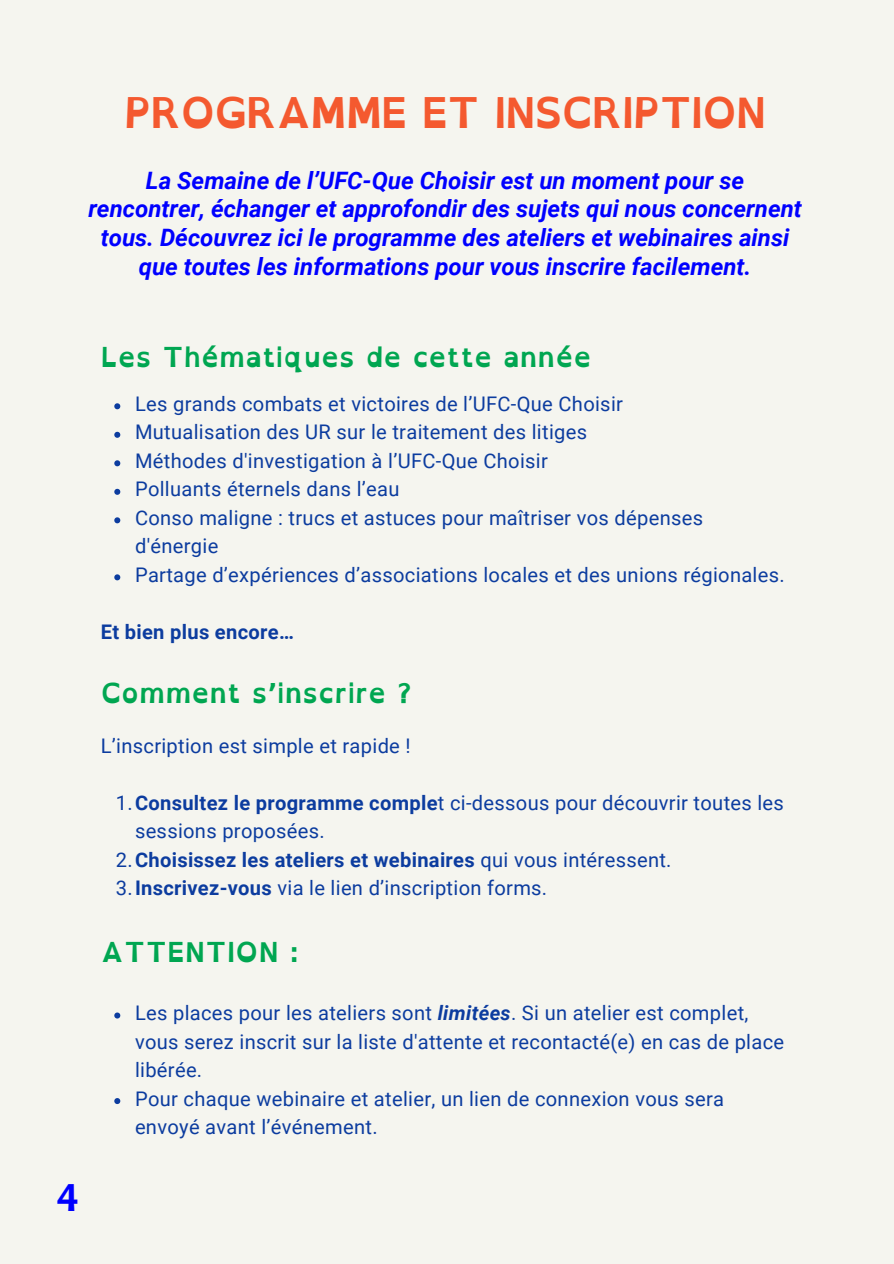
<style>
.page{position:relative;width:894px;height:1264px;background:#fff}
.page>*{position:absolute;margin:0;border:0;box-sizing:border-box;transform-origin:0 0}
.t1{font:700 42.45px "Open Dyslexic";letter-spacing:-.03em;color:#f4592f}
.t2{font:700 37.5px "Open Dyslexic";color:#00f}
.t3{font:700 27.6px "Open Dyslexic";color:#00a651}
.t4{font:italic 700 24px/28.7px "Roboto";color:#00f;text-align:center}
.t5{font:20.1px/28.5px "Roboto";letter-spacing:.015em;color:#0c3c9f}
.t6{font:700 20.1px "Roboto";letter-spacing:.015em;color:#0c3c9f}
.s1{font-weight:700}
.s2{font-weight:400}
.s3{font-weight:700;font-style:italic}
</style>
<div class="page">
<div style="left:0;top:0;width:893px;height:1263px;background:#f5f5ef"></div>
<svg style="left:114px;top:403px;width:6px;height:6px"></svg>
<svg style="left:114px;top:432px;width:6px;height:6px"></svg>
<svg style="left:114px;top:460px;width:6px;height:6px"></svg>
<svg style="left:114px;top:489px;width:6px;height:6px"></svg>
<svg style="left:114px;top:517px;width:6px;height:6px"></svg>
<svg style="left:114px;top:574px;width:6px;height:6px"></svg>
<svg style="left:114px;top:1012px;width:6px;height:6px"></svg>
<svg style="left:114px;top:1098px;width:6px;height:6px"></svg>
<h1 class="t1" style="left:124px;top:75px;width:643px">PROGRAMME ET INSCRIPTION</h1>
<h4 class="t4" style="left:88px;top:166px;width:714px">La Semaine de l’UFC-Que Choisir est un moment pour se rencontrer, échanger et approfondir des sujets qui nous concernent tous. Découvrez ici le programme des ateliers et webinaires ainsi que toutes les informations pour vous inscrire facilement.</h4>
<h3 class="t2" style="left:55px;top:1164px;width:27px">4</h3>
<h3 class="t3" style="left:101px;top:332px;width:492px">Les Thématiques de cette année</h3>
<p class="t5" style="left:135px;top:389px;width:651px">Les grands combats et victoires de l’UFC-Que Choisir<br>Mutualisation des UR sur le traitement des litiges<br>Méthodes d'investigation à l’UFC-Que Choisir<br>Polluants éternels dans l’eau<br>Conso maligne : trucs et astuces pour maîtriser vos dépenses d'énergie<br>Partage d’expériences d’associations locales et des unions régionales.</p>
<p class="t6" style="left:101px;top:620px;width:194px">Et bien plus encore…</p>
<p class="t3" style="left:101px;top:668px;width:312px">Comment s’inscrire ?</p>
<p class="t5" style="left:101px;top:731px;width:311px">L’inscription est simple et rapide !</p>
<p class="t5" style="left:116px;top:788px;width:669px">1.<span class="s1">Consultez le programme comple</span>t ci-dessous pour découvrir toutes les</p>
<p class="t5" style="left:135px;top:817px;width:191px">sessions proposées.</p>
<p class="t6" style="left:116px;top:848px;width:557px"><span class="s2">2.</span>Choisissez les ateliers et webinaires <span class="s2">qui vous intéressent.</span></p>
<p class="t5" style="left:116px;top:874px;width:433px">3.<span class="s1">Inscrivez-vous</span> via le lien d’inscription forms.</p>
<h3 class="t3" style="left:101px;top:927px;width:199px">ATTENTION :</h3>
<p class="t5" style="left:135px;top:998px;width:650px">Les places pour les ateliers sont <span class="s3">limitées</span>. Si un atelier est complet, vous serez inscrit sur la liste d'attente et recontacté(e) en cas de place libérée.<br>Pour chaque webinaire et atelier, un lien de connexion vous sera envoyé avant l’événement.</p>
</div>
